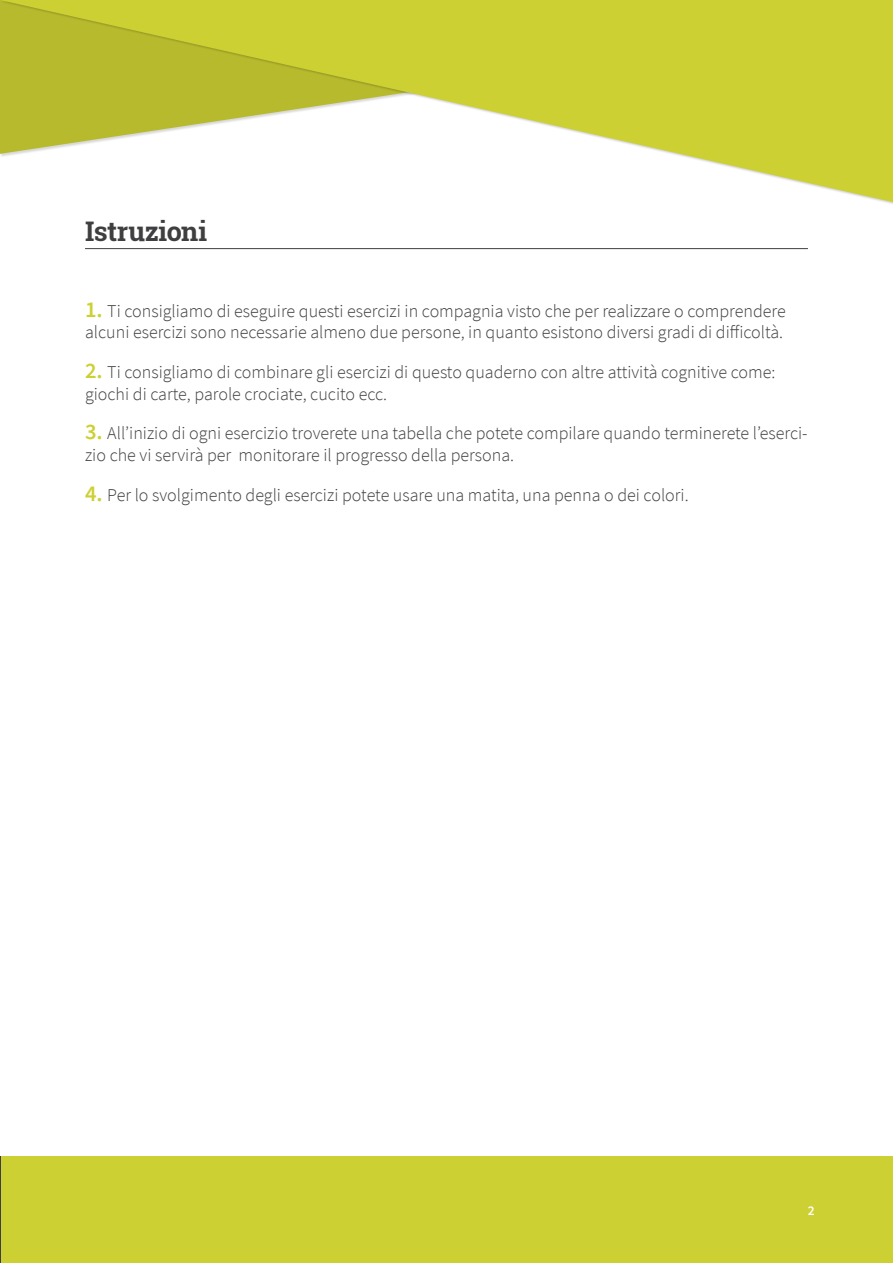
<style>
.page{position:relative;width:893px;height:1263px;background:#fff}
.page>*{position:absolute;margin:0;border:0;box-sizing:border-box;transform-origin:0 0}
.t1{font:700 27px "Roboto Slab";letter-spacing:-.015em;color:#3f3f41}
.t2{font:300 18px/21.6px "Source Sans Pro";color:#3f3f41}
.t3{font:600 13.5px "Source Sans Pro";color:#fff}
.s1{font-weight:600;font-size:22.5px;color:#cdd032}
</style>
<div class="page">
<svg style="left:0;top:0;width:893px;height:202px;fill:#cdd032"></svg>
<hr style="left:85px;top:248px;width:723px;height:1px;background:#3f3f41">
<div style="left:2px;top:1157px;width:891px;height:106px;background:#cdd032"></div>
<h1 class="t1" style="left:85px;top:213px;width:123px">Istruzioni</h1>
<p class="t2" style="left:85px;top:300px;width:702px"><span class="s1">1.</span> Ti consigliamo di eseguire questi esercizi in compagnia visto che per realizzare o comprendere alcuni esercizi sono necessarie almeno due persone, in quanto esistono diversi gradi di difficoltà.</p>
<p class="t2" style="left:85px;top:361px;width:692px"><span class="s1">2.</span> Ti consigliamo di combinare gli esercizi di questo quaderno con altre attività cognitive come: giochi di carte, parole crociate, cucito ecc.</p>
<p class="t2" style="left:85px;top:423px;width:724px"><span class="s1">3.</span> All’inizio di ogni esercizio troverete una tabella che potete compilare quando terminerete l’eserci&shy;zio che vi servirà per monitorare il progresso della persona.</p>
<p class="t2" style="left:85px;top:484px;width:605px"><span class="s1">4.</span> Per lo svolgimento degli esercizi potete usare una matita, una penna o dei colori.</p>
<p class="t3" style="left:808px;top:1201px;width:8px">2</p>
</div>
